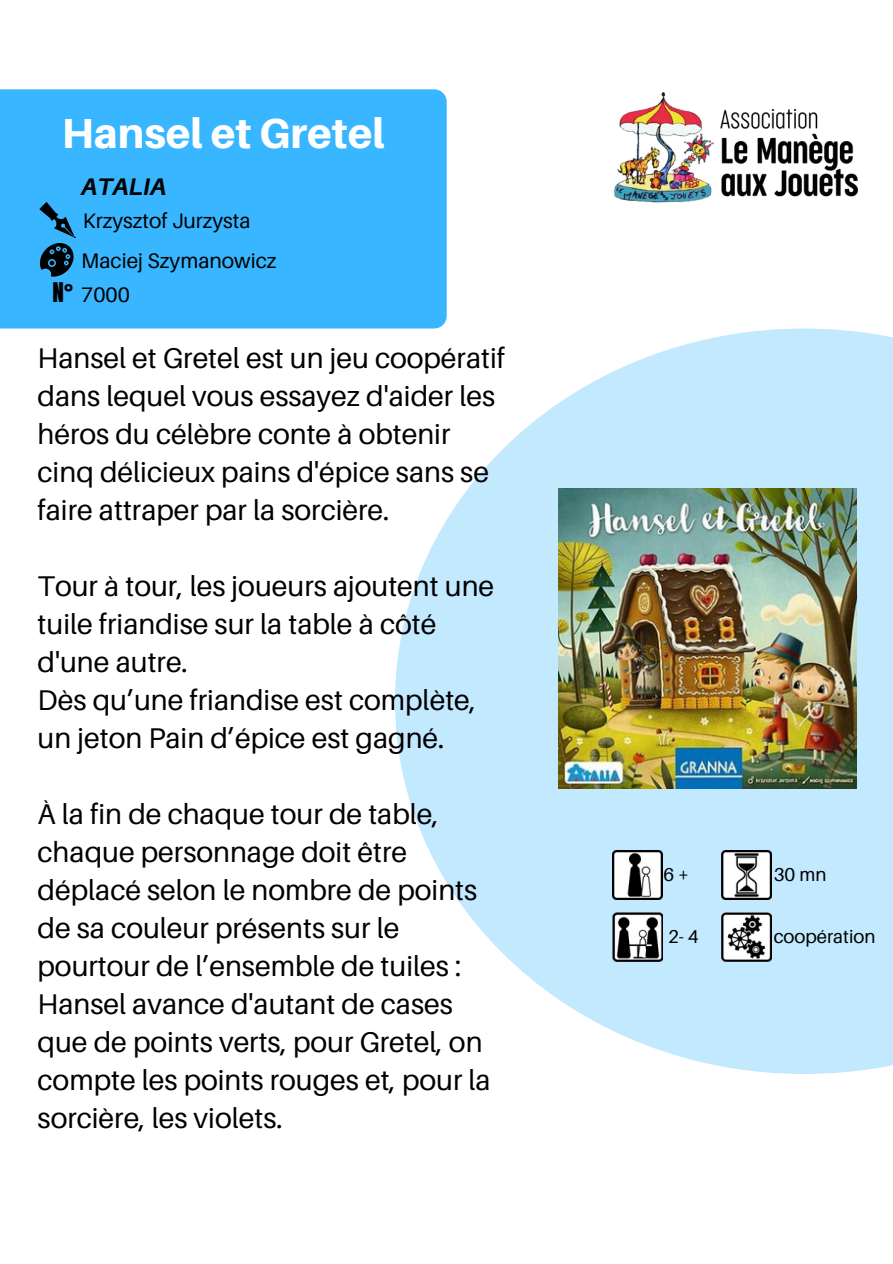
<style>
.page{position:relative;width:893px;height:1264px;background:#fff}
.page>*{position:absolute;margin:0;border:0;box-sizing:border-box;transform-origin:0 0}
.t1{font:800 42px "Aileron";color:#fff}
.t2{font:28.5px/38px "Aileron";color:#000}
.t3{font:italic 700 24px "Aileron";color:#000}
.t4{font:21px "Aileron";color:#000}
.t5{font:18.6px "Aileron";color:#000}
.s1{font-family:"Anton";font-size:23.1px}
</style>
<div class="page">
<svg style="left:395px;top:328px;width:497px;height:745px;fill:#c3e9ff"></svg>
<div style="left:0;top:89px;width:446px;height:239px;background:#38b6ff"></div>
<svg style="left:38px;top:202px;width:37px;height:75px;background:#22709d"></svg>
<img style="left:722px;top:850px;width:49px;height:49px">
<img style="left:613px;top:912px;width:49px;height:49px">
<img style="left:722px;top:912px;width:49px;height:49px">
<img style="left:613px;top:850px;width:49px;height:49px">
<img style="left:613px;top:92px;width:244px;height:111px">
<img style="left:558px;top:488px;width:298px;height:301px">
<p class="t1" style="left:62px;top:107px;width:324px">Hansel et Gretel</p>
<p class="t3" style="left:81px;top:172px;width:87px">ATALIA</p>
<p class="t4" style="left:83px;top:207px;width:169px">Krzysztof Jurzysta</p>
<p class="t4" style="left:81px;top:247px;width:197px">Maciej Szymanowicz</p>
<p class="t4" style="left:53px;top:281px;width:79px"><span class="s1">N°</span> 7000</p>
<p class="t2" style="left:38px;top:339px;width:469px">Hansel et Gretel est un jeu coopératif dans lequel vous essayez d'aider les héros du célèbre conte à obtenir cinq délicieux pains d'épice sans se faire attraper par la sorcière.</p>
<p class="t2" style="left:38px;top:566px;width:458px">Tour à tour, les joueurs ajoutent une tuile friandise sur la table à côté d'une autre.</p>
<p class="t2" style="left:38px;top:680px;width:440px">Dès qu’une friandise est complète, un jeton Pain d’épice est gagné.</p>
<p class="t2" style="left:38px;top:794px;width:454px">À la fin de chaque tour de table, chaque personnage doit être déplacé selon le nombre de points de sa couleur présents sur le pourtour de l’ensemble de tuiles :<br>Hansel avance d'autant de cases que de points verts, pour Gretel, on compte les points rouges et, pour la sorcière, les violets.</p>
<p class="t5" style="left:663px;top:863px;width:27px">6+</p>
<p class="t5" style="left:668px;top:925px;width:32px">2-4</p>
<p class="t5" style="left:773px;top:863px;width:54px">30 mn</p>
<p class="t5" style="left:773px;top:925px;width:103px">coopération</p>
</div>
